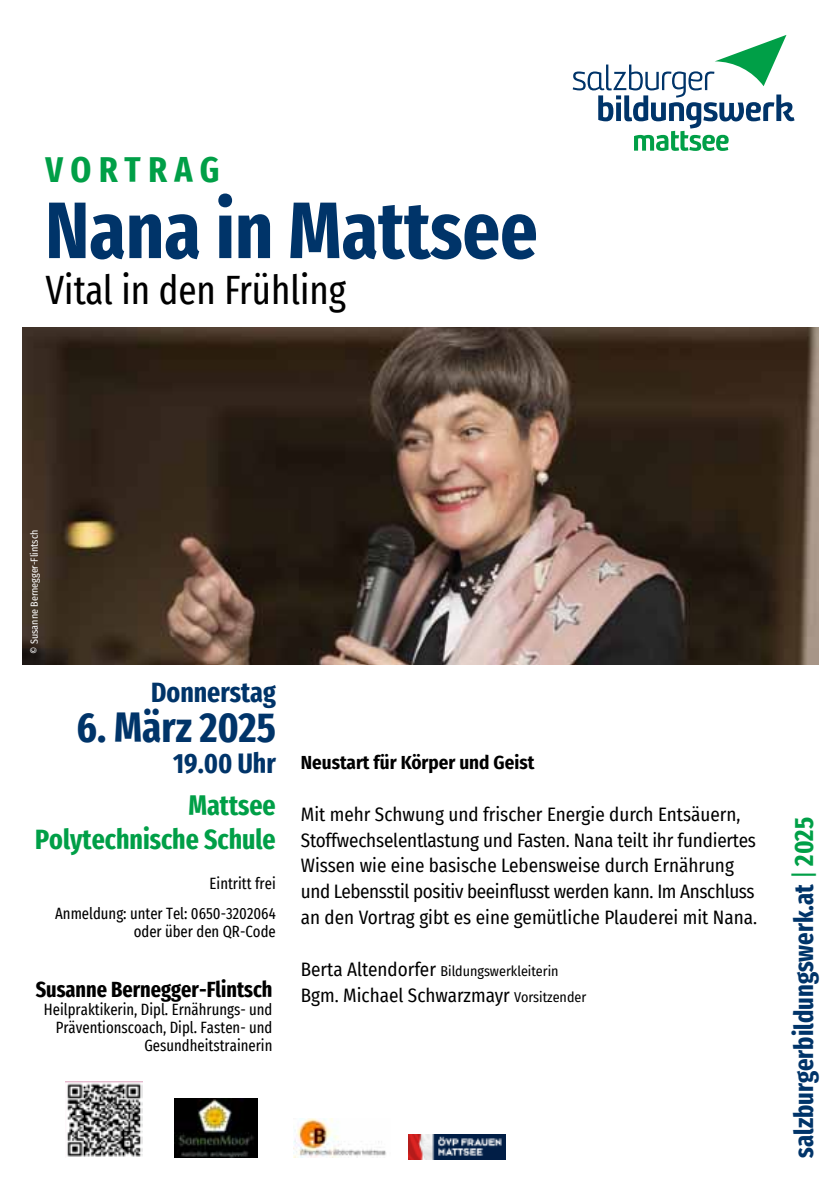
<style>
.page{position:relative;width:840px;height:1191px;background:#fff}
.page>*{position:absolute;margin:0;border:0;box-sizing:border-box;transform-origin:0 0}
.t1{font:700 extra-condensed 80px "Fira Sans";color:#003469}
.t2{font:700 extra-condensed 42px "Fira Sans";color:#003469}
.t3{font:extra-condensed 40px "Fira Sans";color:#000}
.t4{font:700 extra-condensed 36px "Fira Sans";letter-spacing:.205em;color:#009f47}
.t5{font:700 extra-condensed 28px/33.6px "Fira Sans";color:#009f47;text-align:right}
.t6{font:700 extra-condensed 28px "Fira Sans";color:#003469}
.t7{font:700 extra-condensed 26.6px "Fira Sans";color:#003469}
.t8{font:700 extra-condensed 22px "Fira Sans";color:#000}
.t9{font:19px/25.8px "Fira Sans Condensed";letter-spacing:-.005em;color:#000}
.t10{font:700 19px "Fira Sans Condensed";color:#000}
.t11{font:extra-condensed 16px/18px "Fira Sans";color:#000;text-align:right}
.t12{font:14px "Fira Sans Condensed";color:#000}
.t13{font:10px "Fira Sans Condensed";color:#fff}
.s1{font-size:19px}
.s2{font-size:14px}
.s3{font-weight:400;color:#009f47}
.s4{color:#009f47}
</style>
<div class="page">
<img style="left:23px;top:327px;width:794px;height:338px">
<svg style="left:572px;top:35px;width:222px;height:116px"></svg>
<img style="left:293px;top:1118px;width:93px;height:39px">
<img style="left:408px;top:1134px;width:97px;height:25px">
<img style="left:174px;top:1098px;width:83px;height:59px">
<img style="left:65px;top:1081px;width:77px;height:76px">
<h3 class="t4" style="left:46px;top:140px;width:175px">Vortrag</h3>
<h1 class="t1" style="left:45px;top:164px;width:493px">Nana in Mattsee</h1>
<h3 class="t3" style="left:45px;top:260px;width:302px">Vital in den Frühling</h3>
<p class="t13" style="left:27px;top:653px;width:125px;rotate:-90deg">© Susanne Bernegger-Flintsch</p>
<h3 class="t6" style="left:151px;top:669px;width:126px">Donnerstag</h3>
<h2 class="t2" style="left:77px;top:693px;width:200px">6. März 2025</h2>
<h3 class="t6" style="left:173px;top:740px;width:104px">19.00 Uhr</h3>
<h3 class="t5" style="left:35px;top:786px;width:242px">Mattsee<br>Polytechnische Schule</h3>
<p class="t11" style="left:55px;top:868px;width:222px;line-height:29.4px">Eintritt frei<br>Anmeldung: unter Tel: 0650-3202064</p>
<p class="t11" style="left:134px;top:921px;width:143px">oder über den QR-Code</p>
<p class="t8" style="left:36px;top:970px;width:238px">Susanne Bernegger-Flintsch</p>
<p class="t11" style="left:44px;top:999px;width:230px">Heilpraktikerin, Dipl. Ernährungs- und<br>Präventionscoach, Dipl. Fasten- und<br>Gesundheitstrainerin</p>
<p class="t10" style="left:300px;top:746px;width:235px">Neustart für Körper und Geist</p>
<p class="t9" style="left:300px;top:801px;width:457px">Mit mehr Schwung und frischer Energie durch Entsäuern, Stoffwechselentlastung und Fasten. Nana teilt ihr fundiertes Wissen wie eine basische Lebensweise durch Ernährung und Lebensstil positiv beeinflusst werden kann. Im Anschluss an den Vortrag gibt es eine gemütliche Plauderei mit Nana.</p>
<p class="t12" style="left:300px;top:960px;width:259px"><span class="s1">Berta Altendorfer</span> Bildungswerkleiterin</p>
<p class="t9" style="left:300px;top:981px;width:287px">Bgm. Michael Schwarzmayr <span class="s2">Vorsitzender</span></p>
<h3 class="t7" style="left:781px;top:1157px;width:342px;rotate:-90deg">salzburgerbildungswerk.at <span class="s3">|</span> <span class="s4">2025</span></h3>
</div>
